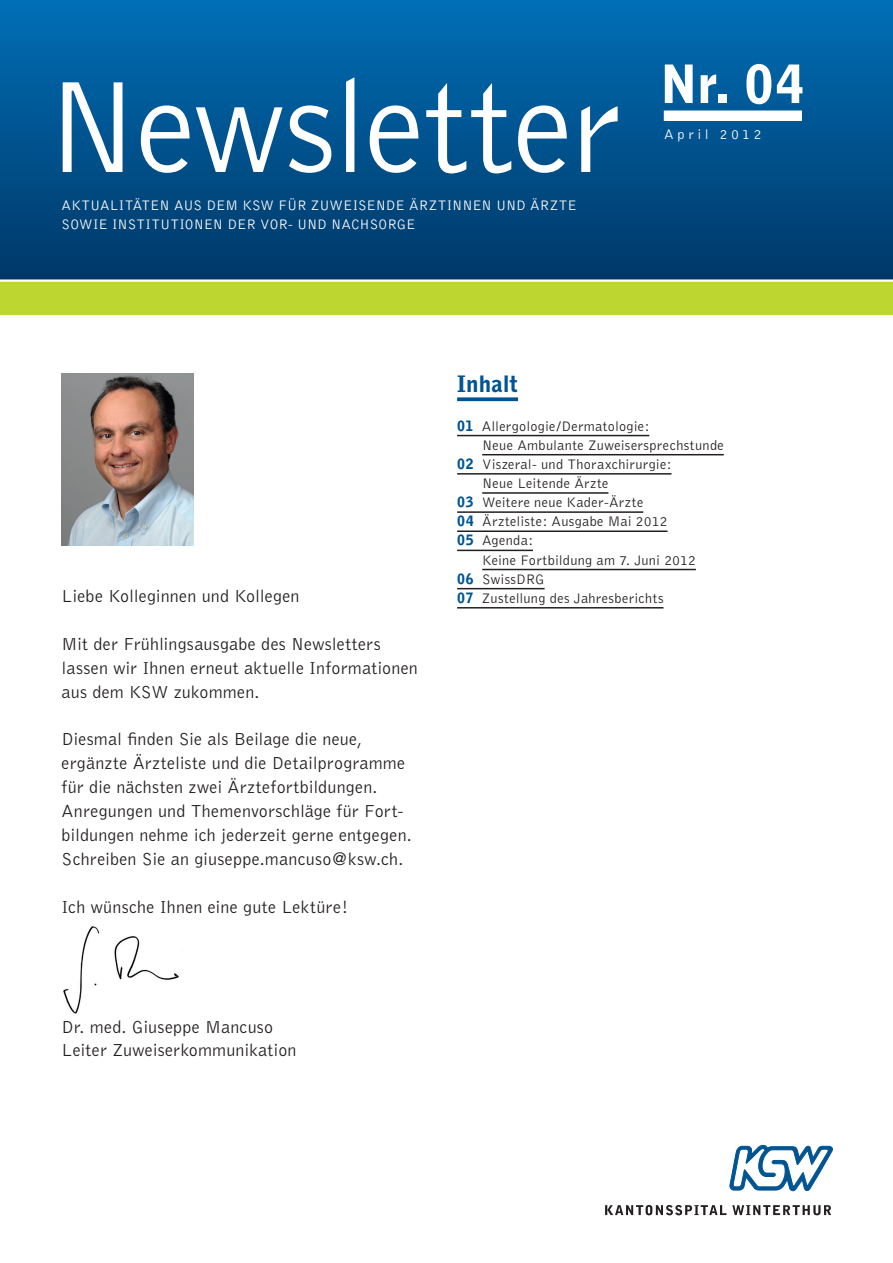
<style>
.page{position:relative;width:893px;height:1263px;background:#fff}
.page>*{position:absolute;margin:0;border:0;box-sizing:border-box;transform-origin:0 0}
.t1{font:300 135px "Bell Gothic";color:#fff}
.t2{font:900 52.5px "Bell Gothic";color:#fff}
.t3{font:900 22.5px "Bell Gothic";letter-spacing:.01em;color:#005492}
.t4{font:300 18px/23.9px "Bell Gothic";letter-spacing:.015em;color:#231f20}
.t5{font:300 14.25px "Bell Gothic";letter-spacing:.02em;color:#231f20}
.t6{font:300 14.25px/19.2px "Bell Gothic";color:#fff}
.s1{font-weight:900;color:#005492}
</style>
<div class="page">
<svg style="left:729px;top:1145px;width:104px;height:46px"></svg>
<svg style="left:605px;top:1205px;width:121px;height:10px"></svg>
<svg style="left:732px;top:1205px;width:99px;height:10px"></svg>
<img style="left:62px;top:373px;width:131px;height:172px">
<div style="left:0;top:281px;width:893px;height:35px;background:#bed630"></div>
<div style="left:0;top:0;width:893px;height:280px;background:linear-gradient(to bottom,#006fb6,#003868)"></div>
<hr style="left:0;top:279px;width:893px;height:3px;background:#fff">
<hr style="left:0;top:315px;width:893px;height:2px;background:#fff">
<div style="left:664px;top:110px;width:138px;height:11px;background:#fff"></div>
<img style="left:63px;top:926px;width:116px;height:88px">
<svg style="left:457px;top:397px;width:61px;height:4px"></svg>
<hr style="left:457px;top:435px;width:192px;height:1px;background:#231f20">
<hr style="left:482px;top:454px;width:242px;height:1px;background:#231f20">
<hr style="left:457px;top:473px;width:214px;height:2px;background:#231f20">
<hr style="left:482px;top:492px;width:126px;height:2px;background:#231f20">
<hr style="left:457px;top:511px;width:186px;height:2px;background:#231f20">
<hr style="left:457px;top:530px;width:210px;height:2px;background:#231f20">
<hr style="left:457px;top:550px;width:76px;height:1px;background:#231f20">
<hr style="left:482px;top:569px;width:214px;height:1px;background:#231f20">
<hr style="left:457px;top:588px;width:88px;height:1px;background:#231f20">
<hr style="left:457px;top:607px;width:206px;height:1px;background:#231f20">
<h1 class="t1" style="left:44px;top:55px;width:580px">Newsletter</h1>
<p class="t6" style="left:62px;top:196px;width:517px">Aktualitäten aus dem KSW für zuweisen de Ärztinn en un d Ärzte sowie Institution en der Vor- un d Nachsorge</p>
<h2 class="t2" style="left:660px;top:54px;width:147px">Nr. 04</h2>
<p class="t6" style="left:664px;top:125px;width:99px">April 2012</p>
<p class="t4" style="left:62px;top:584px;width:239px">Liebe Kolleginnen und Kollegen</p>
<p class="t4" style="left:62px;top:632px;width:358px">M it der Frühlingsausgabe des Newsletters lassen wir Ihnen erneut aktuelle Informationen aus dem KSW zukommen.</p>
<p class="t4" style="left:62px;top:728px;width:352px">Diesmal finden Sie als Beilage die neue, ergänzte Ärzteliste und die Detailprogramme für die nächsten zwei Ärztefortbildungen.<br>Anregungen und Themenvorschläge für Fort&shy;bildungen nehme ich jederzeit gerne entgegen.<br>Schreiben Sie an giuseppe.mancuso@ksw.ch.</p>
<p class="t4" style="left:62px;top:895px;width:288px">Ich wünsche Ihnen eine gute Lektüre!</p>
<p class="t3" style="left:457px;top:371px;width:63px">Inhalt</p>
<p class="t5" style="left:457px;top:418px;width:194px"><span class="s1">01</span> Allergologie/Dermatologie:</p>
<p class="t5" style="left:482px;top:437px;width:243px">Neue Ambulante Zuweisersprechstunde</p>
<p class="t5" style="left:457px;top:456px;width:216px"><span class="s1">02</span> Viszeral- und Thoraxchirurgie:</p>
<p class="t5" style="left:482px;top:476px;width:128px">Neue Leitende Ärzte</p>
<p class="t5" style="left:457px;top:495px;width:188px"><span class="s1">03</span> Weitere neue Kader-Ärzte</p>
<p class="t5" style="left:457px;top:514px;width:212px"><span class="s1">04</span> Ärzteliste: Ausgabe M ai 2012</p>
<p class="t5" style="left:457px;top:533px;width:78px"><span class="s1">05</span> Agenda:</p>
<p class="t5" style="left:482px;top:552px;width:215px">Keine Fortbildung am 7. Juni 2012</p>
<p class="t5" style="left:457px;top:571px;width:69px"><span class="s1">06</span> SwissDRG</p>
<p class="t5" style="left:457px;top:590px;width:208px"><span class="s1">07</span> Zustellung des Jahresberichts</p>
<p class="t4" style="left:62px;top:1015px;width:236px">D r. med. Giuseppe M ancuso<br>Leiter Zuweiserkommunikation</p>
</div>
